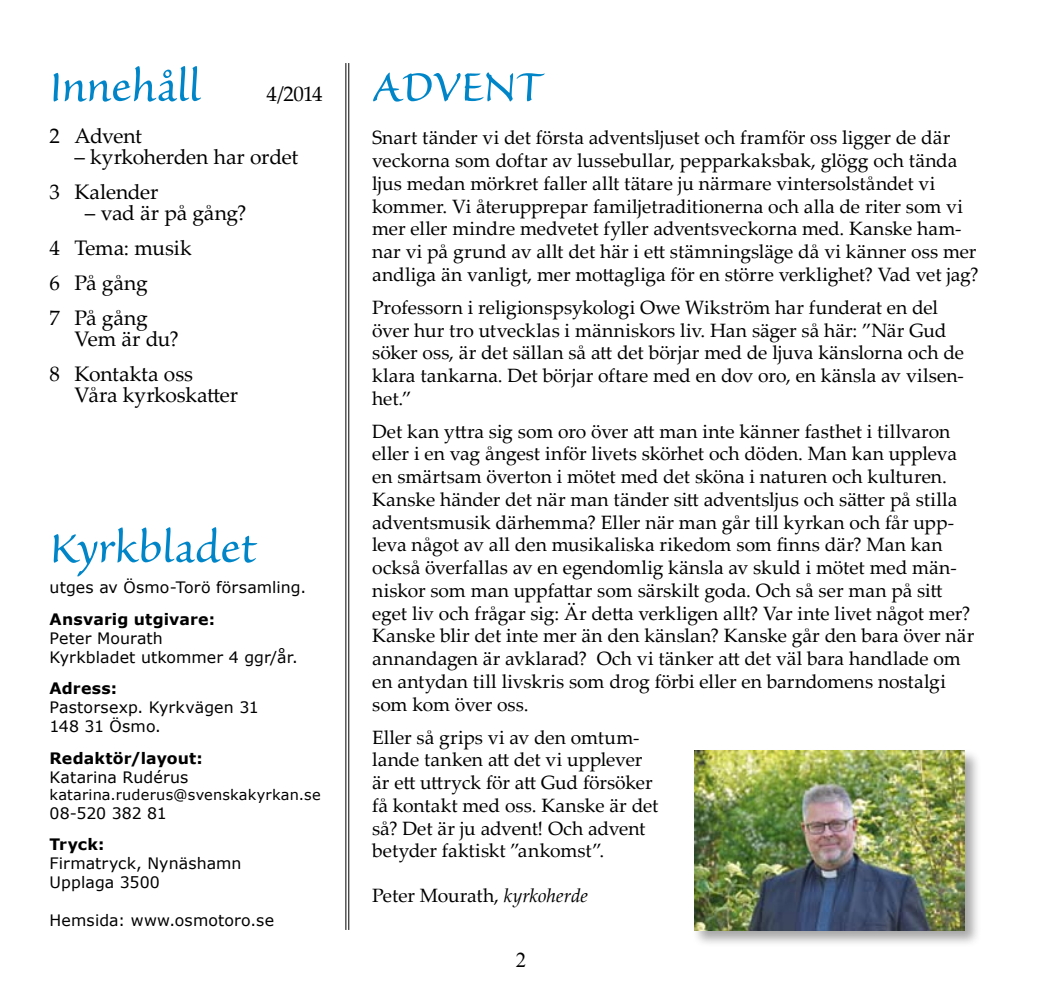
<style>
.page{position:relative;width:1042px;height:993px;background:#fff}
.page>*{position:absolute;margin:0;border:0;box-sizing:border-box;transform-origin:0 0}
.t1{font:52.5px "Sanvito Pro";letter-spacing:-.005em;color:#0086c8}
.t2{font:21px/35px "Palatino Linotype";letter-spacing:-.015em;color:#000}
.t3{font:21px "Times New Roman";color:#000}
.t4{font:19.25px/22.8px "Palatino Linotype";color:#000}
.t5{font:15.75px/18.9px "Verdana";letter-spacing:.005em;color:#000}
.t6{font:700 15.75px "Verdana";letter-spacing:.01em;color:#000}
.t7{font:14.53px "Verdana";letter-spacing:.01em;color:#000}
.s1{font-style:italic}
</style>
<div class="page">
<hr style="left:348px;top:63px;width:1px;height:866px;background:#000">
<hr style="left:345px;top:63px;width:1px;height:866px;background:#000">
<div style="left:692px;top:748px;width:289px;height:198px;background:#000;opacity:.35"></div>
<img style="left:694px;top:750px;width:271px;height:180px">
<h1 class="t1" style="left:50px;top:58px;width:152px">Innehåll</h1>
<p class="t2" style="left:267px;top:75px;width:57px">4/2014</p>
<p class="t2" style="left:50px;top:117px;width:94px">2 Advent</p>
<p class="t2" style="left:50px;top:138px;width:250px;text-indent:25px">– kyrkoherden har ordet<br>3 Kalender</p>
<p class="t2" style="left:50px;top:194px;width:198px;text-indent:35px">– vad är på gång?<br>4 Tema: musik<br>6 På gång<br>7 På gång</p>
<p class="t2" style="left:50px;top:320px;width:145px;text-align:center">Vem är du?<br>8 Kontakta oss</p>
<p class="t2" style="left:74px;top:376px;width:165px">Våra kyrkoskatter</p>
<h1 class="t1" style="left:50px;top:519px;width:208px">Kyrkbladet</h1>
<p class="t5" style="left:50px;top:577px;width:258px">utges av Ösmo-Torö församling.</p>
<p class="t6" style="left:50px;top:609px;width:167px">Ansvarig utgivare:</p>
<p class="t5" style="left:50px;top:628px;width:250px">Peter Mourath<br>Kyrkbladet utkommer 4 ggr/år.</p>
<p class="t6" style="left:50px;top:678px;width:69px">Adress:</p>
<p class="t5" style="left:50px;top:697px;width:211px">Pastorsexp. Kyrkvägen 31<br>148 31 Ösmo.</p>
<p class="t6" style="left:50px;top:747px;width:155px">Redaktör/layout:</p>
<p class="t5" style="left:50px;top:766px;width:140px">Katarina Rudérus</p>
<p class="t7" style="left:50px;top:785px;width:273px">katarina.ruderus@svenskakyrkan.se</p>
<p class="t5" style="left:50px;top:802px;width:119px">08-520 382 81</p>
<p class="t6" style="left:50px;top:834px;width:56px">Tryck:</p>
<p class="t5" style="left:50px;top:853px;width:193px">Firmatryck, Nynäshamn<br>Upplaga 3500</p>
<p class="t5" style="left:50px;top:910px;width:226px">Hemsida: www.osmotoro.se</p>
<h1 class="t1" style="left:372px;top:58px;width:173px">ADVENT</h1>
<p class="t4" style="left:372px;top:126px;width:608px">Snart tänder vi det första adventsljuset och framför oss ligger de där veckorna som doftar av lussebullar, pepparkaksbak, glögg och tända ljus medan mörkret faller allt tätare ju närmare vintersolståndet vi kommer. Vi återupprepar familjetraditionerna och alla de riter som vi mer eller mindre medvetet fyller adventsveckorna med. Kanske ham&shy;nar vi på grund av allt det här i ett stämningsläge då vi känner oss mer andliga än vanligt, mer mottagliga för en större verklighet? Vad vet jag?</p>
<p class="t4" style="left:372px;top:295px;width:593px">Professorn i religionspsykologi Owe Wikström har funderat en del över hur tro utvecklas i människors liv. Han säger så här: ”När Gud söker oss, är det sällan så att det börjar med de ljuva känslorna och de klara tankarna. Det börjar oftare med en dov oro, en känsla av vilsen&shy;het.”</p>
<p class="t4" style="left:372px;top:418px;width:603px">Det kan yttra sig som oro över att man inte känner fasthet i tillvaron eller i en vag ångest inför livets skörhet och döden. Man kan uppleva en smärtsam överton i mötet med det sköna i naturen och kulturen.<br>Kanske händer det när man tänder sitt adventsljus och sätter på stilla adventsmusik därhemma? Eller när man går till kyrkan och får upp&shy;leva något av all den musikaliska rikedom som finns där? Man kan också överfallas av en egendomlig känsla av skuld i mötet med män&shy;niskor som man uppfattar som särskilt goda. Och så ser man på sitt eget liv och frågar sig: Är detta verkligen allt? Var inte livet något mer?<br>Kanske blir det inte mer än den känslan? Kanske går den bara över när annandagen är avklarad? Och vi tänker att det väl bara handlade om en antydan till livskris som drog förbi eller en barndomens nostalgi som kom över oss.</p>
<p class="t4" style="left:372px;top:724px;width:288px">Eller så grips vi av den omtum&shy;lande tanken att det vi upplever är ett uttryck för att Gud försöker få kontakt med oss. Kanske är det så? Det är ju advent! Och advent betyder faktiskt ”ankomst”.</p>
<p class="t4" style="left:372px;top:882px;width:217px">Peter Mourath, <span class="s1">kyrkoherde</span></p>
<p class="t3" style="left:516px;top:947px;width:12px">2</p>
</div>
